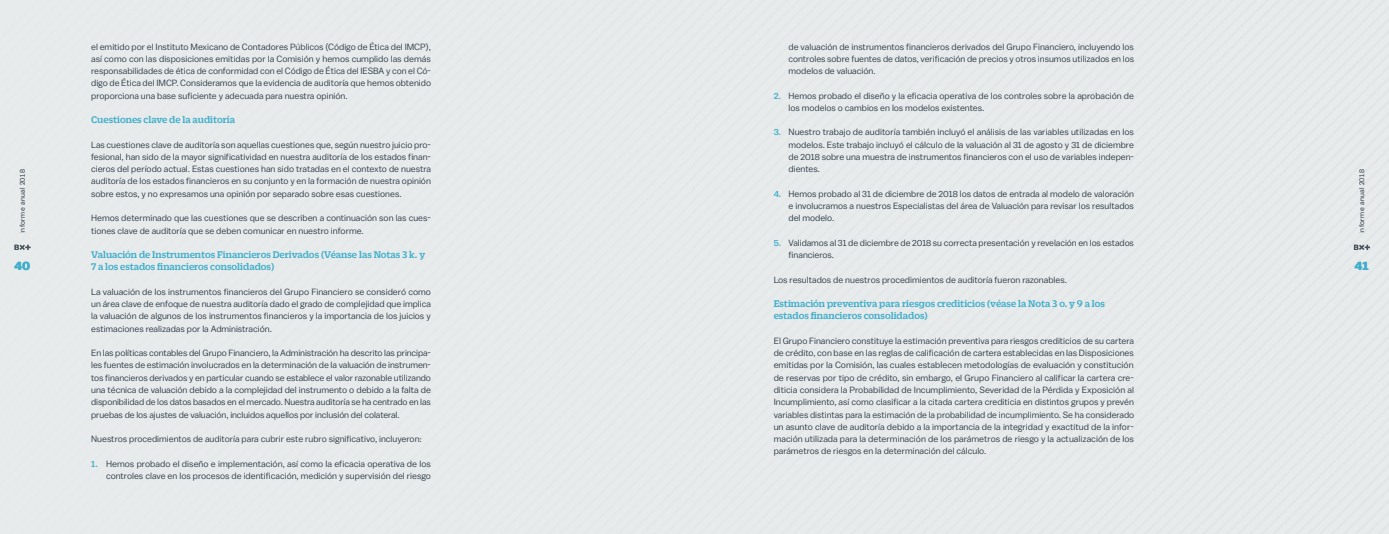
<style>
.page{position:relative;width:1389px;height:534px;background:#fff}
.page>*{position:absolute;margin:0;border:0;box-sizing:border-box;transform-origin:0 0}
.t1{font:700 12.25px "Balto";color:#3faeca}
.t2{font:500 10.5px/12.2px "Duplicate Slab";color:#3faeca}
.t3{font:9.01px/12.2px "Balto";color:#303e49;text-align:justify}
.t4{font:7px "Balto";letter-spacing:.05em;color:#303e49}
.s1{font-weight:500;color:#3faeca}
</style>
<div class="page">
<svg style="left:1354px;top:244px;width:16px;height:6px"></svg>
<svg style="left:14px;top:244px;width:17px;height:6px"></svg>
<p class="t3" style="left:91px;top:40px;width:341px">el emitido por el Instituto Mexicano de Contadores Públicos (Código de Ética del IMCP), así como con las disposiciones emitidas por la Comisión y hemos cumplido las demás responsabilidades de ética de conformidad con el Código de Ética del IESBA y con el Có&shy;digo de Ética del IMCP. Consideramos que la evidencia de auditoría que hemos obtenido proporciona una base suficiente y adecuada para nuestra opinión.</p>
<p class="t2" style="left:91px;top:113px;width:146px">Cuestiones clave de la auditoría</p>
<p class="t3" style="left:91px;top:138px;width:341px">Las cuestiones clave de auditoría son aquellas cuestiones que, según nuestro juicio pro&shy;fesional, han sido de la mayor significatividad en nuestra auditoría de los estados finan&shy;cieros del período actual. Estas cuestiones han sido tratadas en el contexto de nuestra auditoría de los estados financieros en su conjunto y en la formación de nuestra opinión sobre estos, y no expresamos una opinión por separado sobre esas cuestiones.</p>
<p class="t3" style="left:91px;top:211px;width:341px">Hemos determinado que las cuestiones que se describen a continuación son las cues&shy;tiones clave de auditoría que se deben comunicar en nuestro informe.</p>
<p class="t2" style="left:91px;top:247px;width:336px">Valuación de Instrumentos Financieros Derivados (Véanse las Notas 3 k. y<br>7 a los estados financieros consolidados)</p>
<p class="t3" style="left:91px;top:285px;width:341px">La valuación de los instrumentos financieros del Grupo Financiero se consideró como un área clave de enfoque de nuestra auditoría dado el grado de complejidad que implica la valuación de algunos de los instrumentos financieros y la importancia de los juicios y estimaciones realizadas por la Administración.</p>
<p class="t3" style="left:91px;top:346px;width:341px">En las políticas contables del Grupo Financiero, la Administración ha descrito las principa&shy;les fuentes de estimación involucrados en la determinación de la valuación de instrumen&shy;tos financieros derivados y en particular cuando se establece el valor razonable utilizando una técnica de valuación debido a la complejidad del instrumento o debido a la falta de disponibilidad de los datos basados en el mercado. Nuestra auditoría se ha centrado en las pruebas de los ajustes de valuación, incluidos aquellos por inclusión del colateral.</p>
<p class="t3" style="left:91px;top:432px;width:332px">Nuestros procedimientos de auditoría para cubrir este rubro significativo, incluyeron:</p>
<p class="t3" style="left:91px;top:456px;width:341px;text-align:right"><span class="s1">1.</span> Hemos probado el diseño e implementación, así como la eficacia operativa de los controles clave en los procesos de identificación, medición y supervisión del riesgo</p>
<p class="t3" style="left:789px;top:40px;width:347px">de valuación de instrumentos financieros derivados del Grupo Financiero, incluyendo los controles sobre fuentes de datos, verificación de precios y otros insumos utilizados en los modelos de valuación.</p>
<p class="t3" style="left:789px;top:89px;width:347px;text-indent:-15px"><span class="s1">2.</span> Hemos probado el diseño y la eficacia operativa de los controles sobre la aprobación de los modelos o cambios en los modelos existentes.</p>
<p class="t3" style="left:789px;top:126px;width:347px;text-indent:-15px"><span class="s1">3.</span> Nuestro trabajo de auditoría también incluyó el análisis de las variables utilizadas en los modelos. Este trabajo incluyó el cálculo de la valuación al 31 de agosto y 31 de diciembre de 2018 sobre una muestra de instrumentos financieros con el uso de variables indepen&shy;dientes.</p>
<p class="t3" style="left:789px;top:187px;width:347px;text-indent:-15px"><span class="s1">4.</span> Hemos probado al 31 de diciembre de 2018 los datos de entrada al modelo de valoración e involucramos a nuestros Especialistas del área de Valuación para revisar los resultados del modelo.</p>
<p class="t3" style="left:789px;top:236px;width:347px;text-indent:-15px"><span class="s1">5.</span> Validamos al 31 de diciembre de 2018 su correcta presentación y revelación en los estados financieros.</p>
<p class="t3" style="left:774px;top:273px;width:295px">Los resultados de nuestros procedimientos de auditoría fueron razonables.</p>
<p class="t2" style="left:774px;top:296px;width:333px">Estimación preventiva para riesgos crediticios (véase la Nota 3 o. y 9 a los estados financieros consolidados)</p>
<p class="t3" style="left:774px;top:334px;width:362px">El Grupo Financiero constituye la estimación preventiva para riesgos crediticios de su cartera de crédito, con base en las reglas de calificación de cartera establecidas en las Disposiciones emitidas por la Comisión, las cuales establecen metodologías de evaluación y constitución de reservas por tipo de crédito, sin embargo, el Grupo Financiero al calificar la cartera cre&shy;diticia considera la Probabilidad de Incumplimiento, Severidad de la Pérdida y Exposición al Incumplimiento, así como clasificar a la citada cartera crediticia en distintos grupos y prevén variables distintas para la estimación de la probabilidad de incumplimiento. Se ha considerado un asunto clave de auditoría debido a la importancia de la integridad y exactitud de la infor&shy;mación utilizada para la determinación de los parámetros de riesgo y la actualización de los parámetros de riesgos en la determinación del cálculo.</p>
<p class="t4" style="left:18px;top:233px;width:66px;rotate:-90deg">Informe anual 2018</p>
<p class="t4" style="left:1357px;top:233px;width:66px;rotate:-90deg">Informe anual 2018</p>
<h1 class="t1" style="left:15px;top:258px;width:17px">40</h1>
<h1 class="t1" style="left:1355px;top:258px;width:15px">41</h1>
</div>
